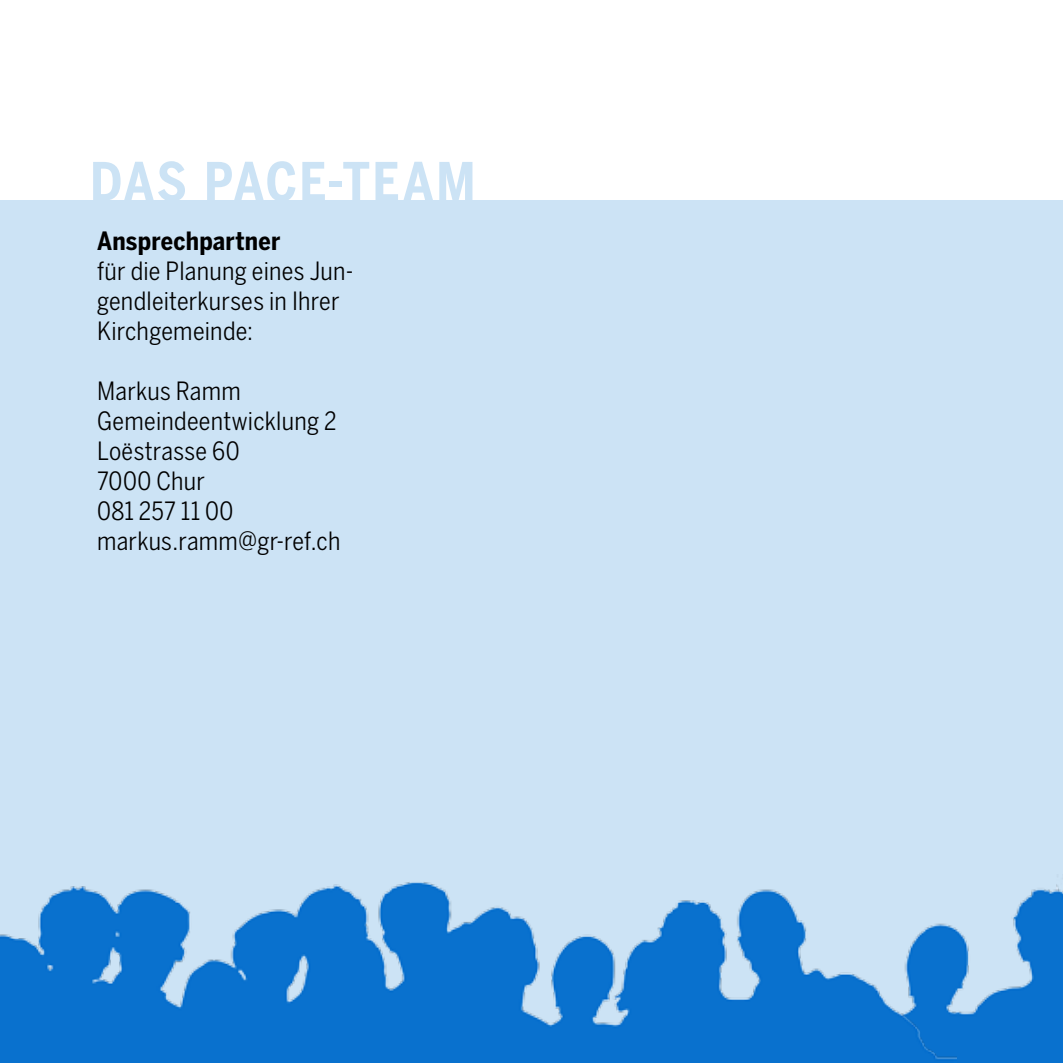
<style>
.page{position:relative;width:1063px;height:1063px;background:#fff}
.page>*{position:absolute;margin:0;border:0;box-sizing:border-box;transform-origin:0 0}
.t1{font:700 52.5px "Benton Sans Cond";letter-spacing:.045em;color:#cce3f5}
.t2{font:25px/30px "Benton Sans Cond";letter-spacing:.01em;color:#000}
.t3{font:700 25px "Benton Sans Cond";letter-spacing:.01em;color:#000}
</style>
<div class="page">
<div style="left:0;top:200px;width:1063px;height:863px;background:#cce3f5"></div>
<img style="left:956px;top:884px;width:107px;height:179px">
<img style="left:0;top:882px;width:956px;height:181px">
<h1 class="t1" style="left:90px;top:151px;width:387px">DAS PACE-TEAM</h1>
<p class="t3" style="left:97px;top:227px;width:185px">Ansprechpartner</p>
<p class="t2" style="left:97px;top:257px;width:258px">für die Planung eines Jun&shy;gendleiterkurses in Ihrer<br>Kirchgemeinde:</p>
<p class="t2" style="left:97px;top:377px;width:245px">Markus Ramm<br>Gemeindeentwicklung 2<br>Loëstrasse 60<br>7000 Chur<br>081 257 11 00 markus.ramm@gr-ref.ch</p>
</div>
